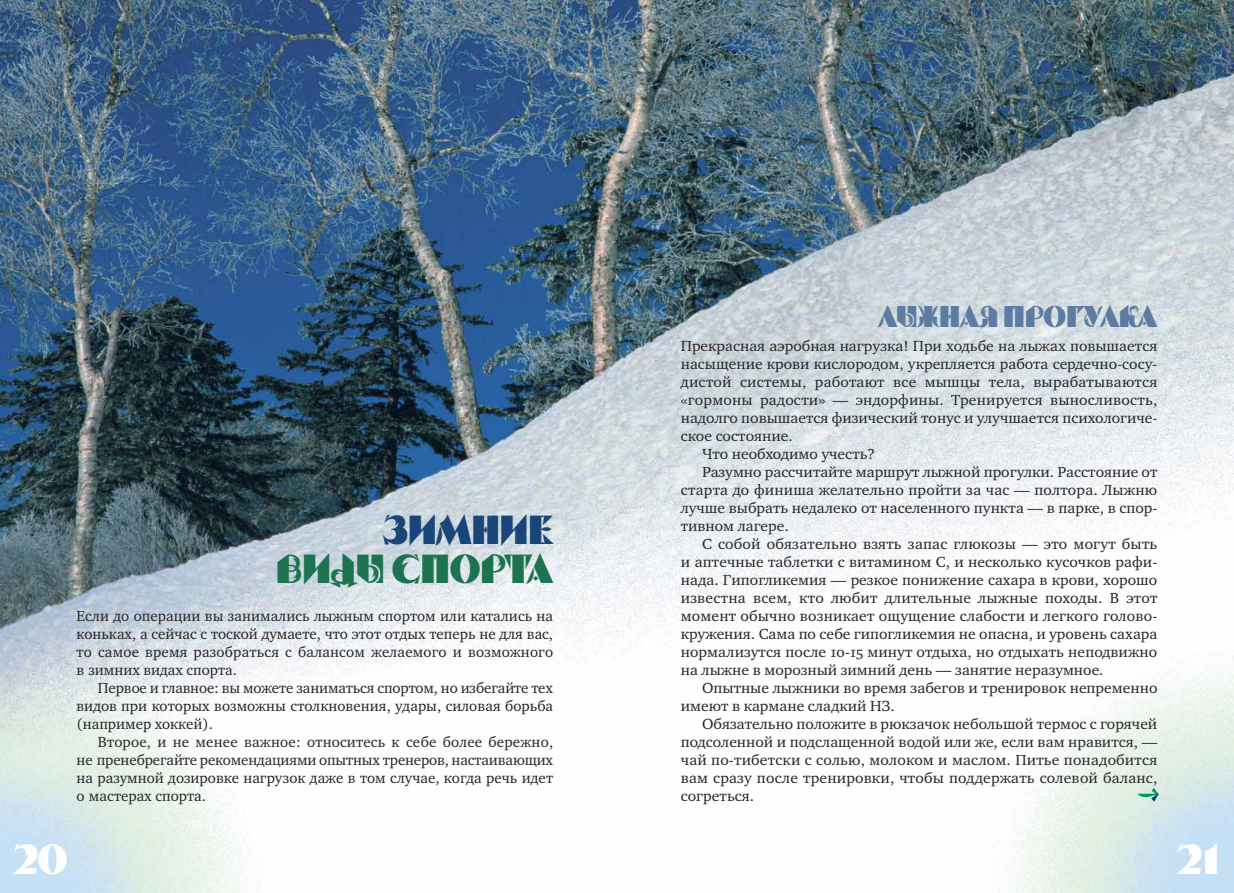
<style>
.page{position:relative;width:1234px;height:893px;background:#fff}
.page>*{position:absolute;margin:0;border:0;box-sizing:border-box;transform-origin:0 0}
.t1{font:42px "Serpand Molot C";color:#fff}
.t2{font:40.5px "Serpand Molot C";letter-spacing:-.015em;color:#1c734f}
.t3{font:40.5px "Serpand Molot C";letter-spacing:-.015em;color:#194578}
.t4{font:30px "Serpand Molot C";letter-spacing:-.015em;color:#5e7ca1}
.t5{font:15px "Charter OSC";color:#272627;scale:1.04 1}
.t6{font:15px/18px "Charter OSC";color:#272627;text-align:justify}
</style>
<div class="page">
<img style="left:0;top:0;width:1233px;height:893px">
<img style="left:978px;top:638px;width:255px;height:255px">
<svg style="left:1137px;top:788px;width:21px;height:14px"></svg>
<h2 class="t3" style="left:382px;top:506px;width:172px">Зимние</h2>
<h2 class="t2" style="left:276px;top:545px;width:279px">виды спорта</h2>
<p class="t6" style="left:77px;top:608px;width:478px">Если до операции вы занимались лыжным спортом или катались на коньках, а сейчас с тоской думаете, что этот отдых теперь не для вас, то самое время разобраться с балансом желаемого и возможного в зимних видах спорта.</p>
<p class="t6" style="left:77px;top:680px;width:478px;text-indent:21px">Первое и главное: вы можете заниматься спортом, но избегайте тех видов при которых возможны столкновения, удары, силовая борьба (например хоккей).</p>
<p class="t6" style="left:77px;top:734px;width:478px;text-indent:21px">Второе, и не менее важное: относитесь к себе более бережно, не пренебрегайте рекомендациями опытных тренеров, настаивающих на разумной дозировке нагрузок даже в том случае, когда речь идет о мастерах спорта.</p>
<h1 class="t1" style="left:13px;top:834px;width:57px">20</h1>
<h3 class="t4" style="left:878px;top:299px;width:280px">Лыжная прогулка</h3>
<p class="t5" style="left:680px;top:340px;width:459px">Прекрасная аэробная нагрузка! При ходьбе на лыжах повышается</p>
<p class="t5" style="left:680px;top:358px;width:459px">насыщение крови кислородом, укрепляется работа сердечно-сосу-</p>
<p class="t5" style="left:680px;top:376px;width:459px">дистой системы, работают все мышцы тела, вырабатываются</p>
<p class="t5" style="left:680px;top:394px;width:459px">«гормоны радости» — эндорфины. Тренируется выносливость,</p>
<p class="t5" style="left:680px;top:412px;width:459px">надолго повышается физический тонус и улучшается психологиче-</p>
<p class="t5" style="left:680px;top:430px;width:109px">ское состояние.</p>
<p class="t5" style="left:702px;top:448px;width:168px">Что необходимо учесть?</p>
<p class="t5" style="left:702px;top:466px;width:439px">Разумно рассчитайте маршрут лыжной прогулки. Расстояние от</p>
<p class="t5" style="left:680px;top:484px;width:459px">старта до финиша желательно пройти за час — полтора. Лыжню</p>
<p class="t5" style="left:680px;top:502px;width:460px">лучше выбрать недалеко от населенного пункта — в парке, в спор-</p>
<p class="t5" style="left:680px;top:520px;width:105px">тивном лагере.</p>
<p class="t5" style="left:702px;top:538px;width:439px">С собой обязательно взять запас глюкозы — это могут быть</p>
<p class="t5" style="left:680px;top:556px;width:459px">и аптечные таблетки с витамином С, и несколько кусочков рафи-</p>
<p class="t5" style="left:680px;top:574px;width:459px">нада. Гипогликемия — резкое понижение сахара в крови, хорошо</p>
<p class="t5" style="left:680px;top:592px;width:459px">известна всем, кто любит длительные лыжные походы. В этот</p>
<p class="t5" style="left:680px;top:610px;width:459px">момент обычно возникает ощущение слабости и легкого голово-</p>
<p class="t5" style="left:680px;top:628px;width:459px">кружения. Сама по себе гипогликемия не опасна, и уровень сахара</p>
<p class="t5" style="left:680px;top:646px;width:459px">нормализутся после 10-15 минут отдыха, но отдыхать неподвижно</p>
<p class="t5" style="left:680px;top:664px;width:408px">на лыжне в морозный зимний день — занятие неразумное.</p>
<p class="t5" style="left:702px;top:682px;width:439px">Опытные лыжники во время забегов и тренировок непременно</p>
<p class="t5" style="left:680px;top:700px;width:207px">имеют в кармане сладкий НЗ.</p>
<p class="t5" style="left:702px;top:718px;width:439px">Обязательно положите в рюкзачок небольшой термос с горячей</p>
<p class="t5" style="left:680px;top:736px;width:459px">подсоленной и подслащенной водой или же, если вам нравится, —</p>
<p class="t5" style="left:680px;top:754px;width:459px">чай по-тибетски с солью, молоком и маслом. Питье понадобится</p>
<p class="t5" style="left:680px;top:772px;width:459px">вам сразу после тренировки, чтобы поддержать солевой баланс,</p>
<p class="t5" style="left:680px;top:790px;width:72px">согреться.</p>
<h1 class="t1" style="left:1176px;top:834px;width:46px">21</h1>
</div>
